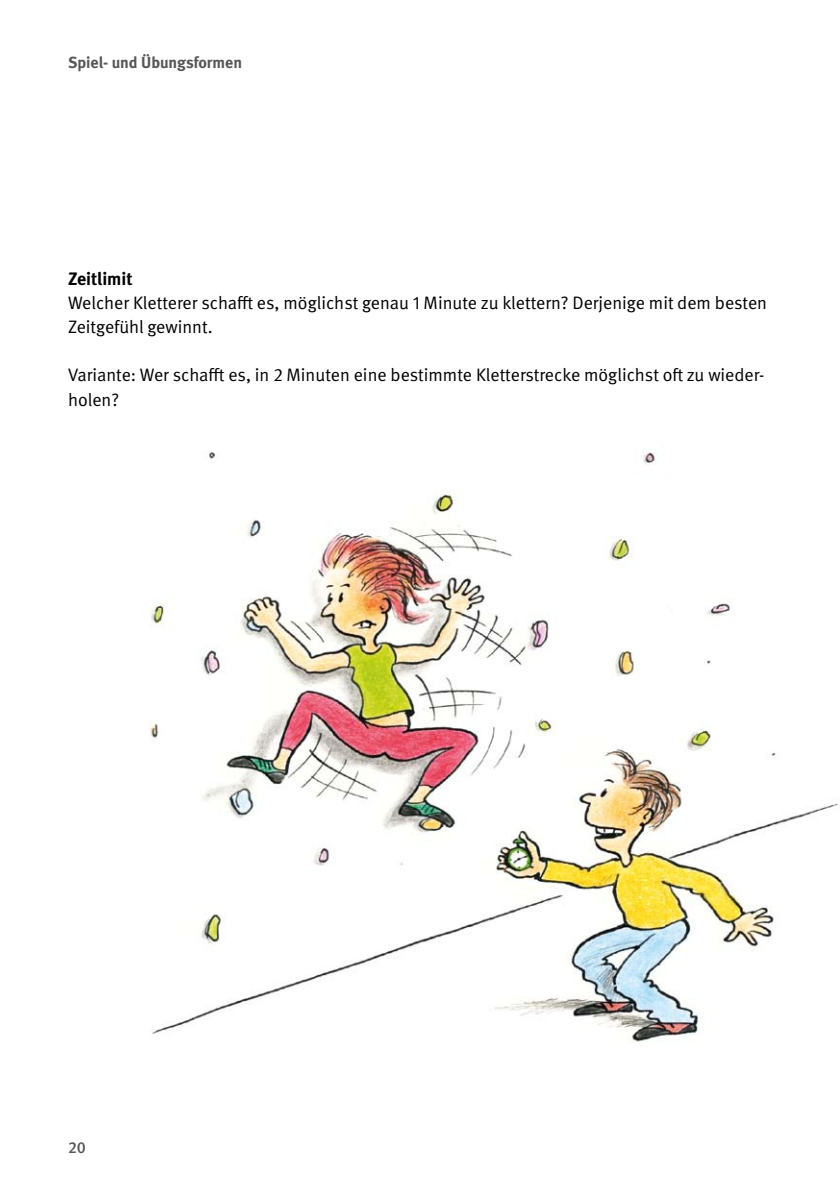
<style>
.page{position:relative;width:840px;height:1191px;background:#fff}
.page>*{position:absolute;margin:0;border:0;box-sizing:border-box;transform-origin:0 0}
.t1{font:18px/24.2px "DGUV Meta";color:#000}
.t2{font:700 18px "DGUV Meta";color:#000}
.t3{font:700 16px "DGUV Meta";color:#565656}
.t4{font:500 16px "DGUV Meta";color:#565656}
</style>
<div class="page">
<img style="left:149px;top:452px;width:689px;height:590px">
<p class="t3" style="left:68px;top:53px;width:175px">Spiel- und Übungsformen</p>
<p class="t2" style="left:68px;top:268px;width:66px">Zeitlimit</p>
<p class="t1" style="left:68px;top:291px;width:700px">Welcher Kletterer schafft es, möglichst genau 1 Minute zu klettern? Derjenige mit dem besten<br>Zeitgefühl gewinnt.</p>
<p class="t1" style="left:68px;top:363px;width:697px">Variante: Wer schafft es, in 2 Minuten eine bestimmte Kletterstrecke möglichst oft zu wieder&shy;holen?</p>
<p class="t4" style="left:68px;top:1137px;width:19px">20</p>
</div>
